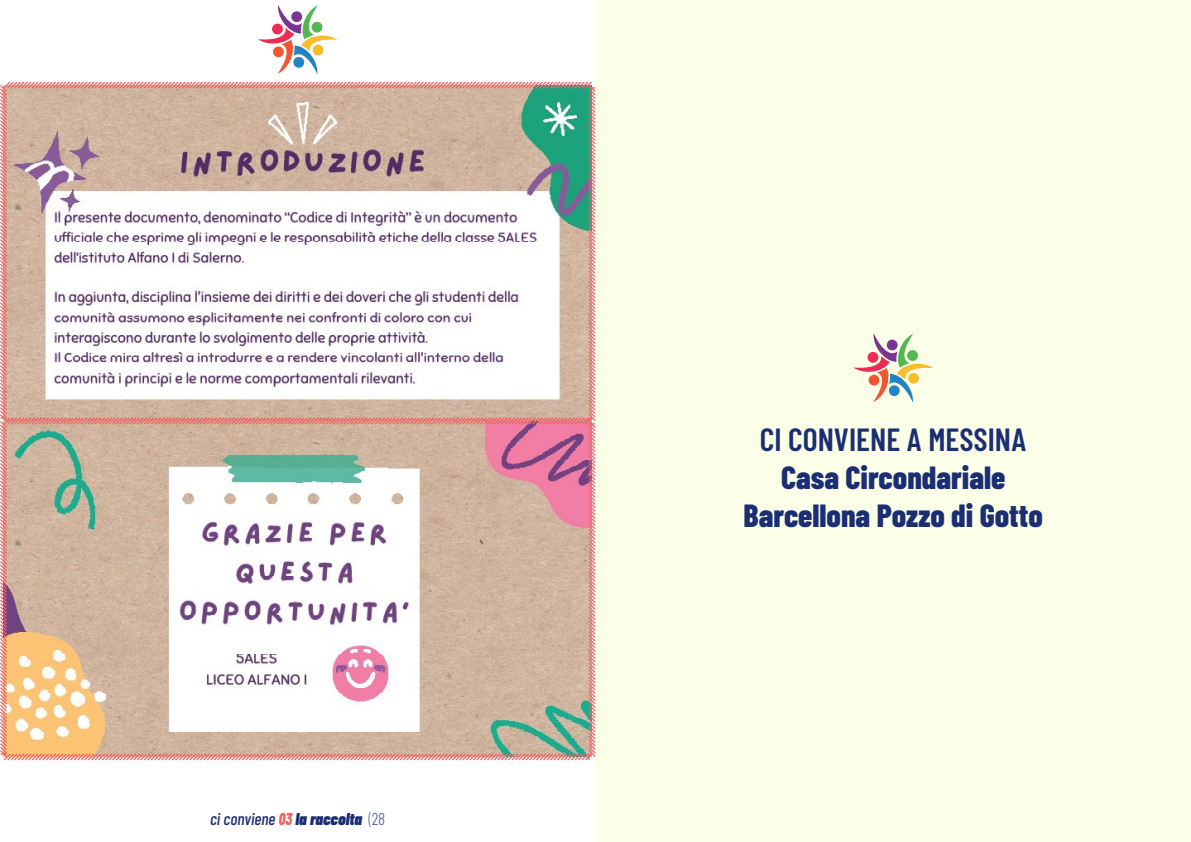
<style>
.page{position:relative;width:1191px;height:842px;background:#fff}
.page>*{position:absolute;margin:0;border:0;box-sizing:border-box;transform-origin:0 0}
.t1{font:800 32px/38px "Barlow Condensed";color:#1c2e73;text-align:center}
.t2{font:600 32px "Barlow Condensed";color:#1c2e73}
.t3{font:italic 500 17px "Barlow Condensed";color:#1c2e73}
.s1{font-weight:800;color:#f26363}
.s2{font-weight:900}
.s3{font-weight:100;font-style:normal}
.s4{font-weight:300;font-style:normal;color:#49588f}
</style>
<div class="page">
<div style="left:596px;top:0;width:595px;height:842px;background:#fcffe8"></div>
<svg style="left:853px;top:333px;width:80px;height:69px"></svg>
<svg style="left:258px;top:5px;width:79px;height:69px"></svg>
<svg style="left:0;top:81px;width:596px;height:335px"></svg>
<svg style="left:0;top:416px;width:596px;height:345px"></svg>
<p class="t3" style="left:210px;top:809px;width:177px">ci conviene <span class="s1">03</span> <span class="s2">la raccolta</span> <span class="s3">(</span><span class="s4">28</span></p>
<p class="t2" style="left:760px;top:419px;width:268px">CI CONVIENE A MESSINA</p>
<p class="t1" style="left:743px;top:457px;width:301px">Casa Circondariale<br>Barcellona Pozzo di Gotto</p>
<p class="t2" style="left:761px;top:457px;width:264px">La semina e la raccolta</p>
</div>
